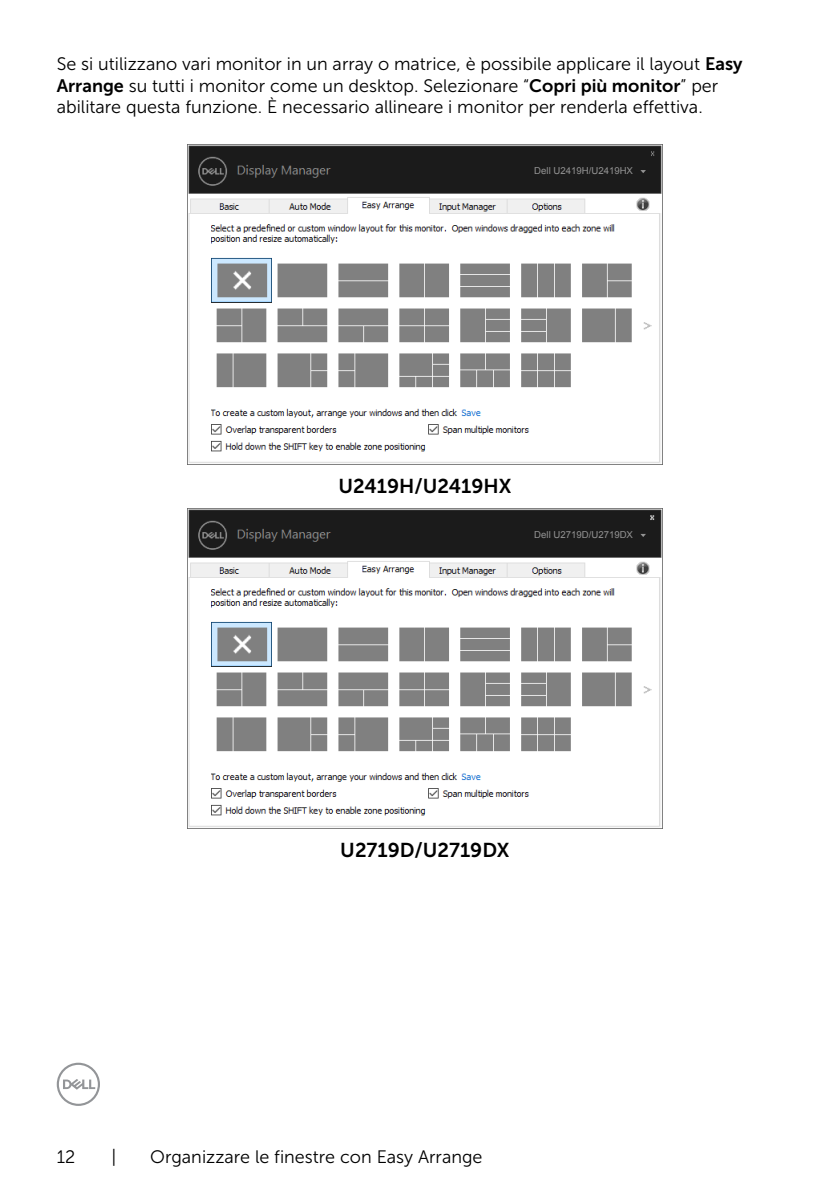
<style>
.page{position:relative;width:840px;height:1191px;background:#fff}
.page>*{position:absolute;margin:0;border:0;box-sizing:border-box;transform-origin:0 0}
.t1{font:20px "Museo Sans For Dell 700";color:#000}
.t2{font:18px/21.6px "Museo Sans For Dell 300";color:#000}
.t3{font:9.6px "Arial";color:#939393}
.s1{font-family:"Museo Sans For Dell 700"}
</style>
<div class="page">
<svg style="left:57px;top:1062px;width:43px;height:44px"></svg>
<img style="left:187px;top:144px;width:475px;height:320px">
<div style="left:531px;top:165px;width:116px;height:11px;background:#1b1b1b"></div>
<img style="left:187px;top:508px;width:475px;height:320px">
<div style="left:531px;top:528px;width:116px;height:12px;background:#1b1b1b"></div>
<p class="t2" style="left:57px;top:53px;width:687px">Se si utilizzano vari monitor in un array o matrice, è possibile applicare il layout <span class="s1">Easy<br>Arrange</span> su tutti i monitor come un desktop. Selezionare “<span class="s1">Copri più monitor</span>” per abilitare questa funzione. È necessario allineare i monitor per renderla effettiva.</p>
<p class="t3" style="left:534px;top:164px;width:100px">Dell U2419H/U2419HX</p>
<p class="t1" style="left:338px;top:475px;width:175px">U2419H/U2419HX</p>
<p class="t3" style="left:534px;top:528px;width:100px">Dell U2719D/U2719DX</p>
<p class="t1" style="left:340px;top:838px;width:171px">U2719D/U2719DX</p>
<p class="t2" style="left:57px;top:1145px;width:20px">12</p>
<p class="t2" style="left:111px;top:1145px;width:6px">|</p>
<p class="t2" style="left:150px;top:1145px;width:333px">Organizzare le finestre con Easy Arrange</p>
</div>
